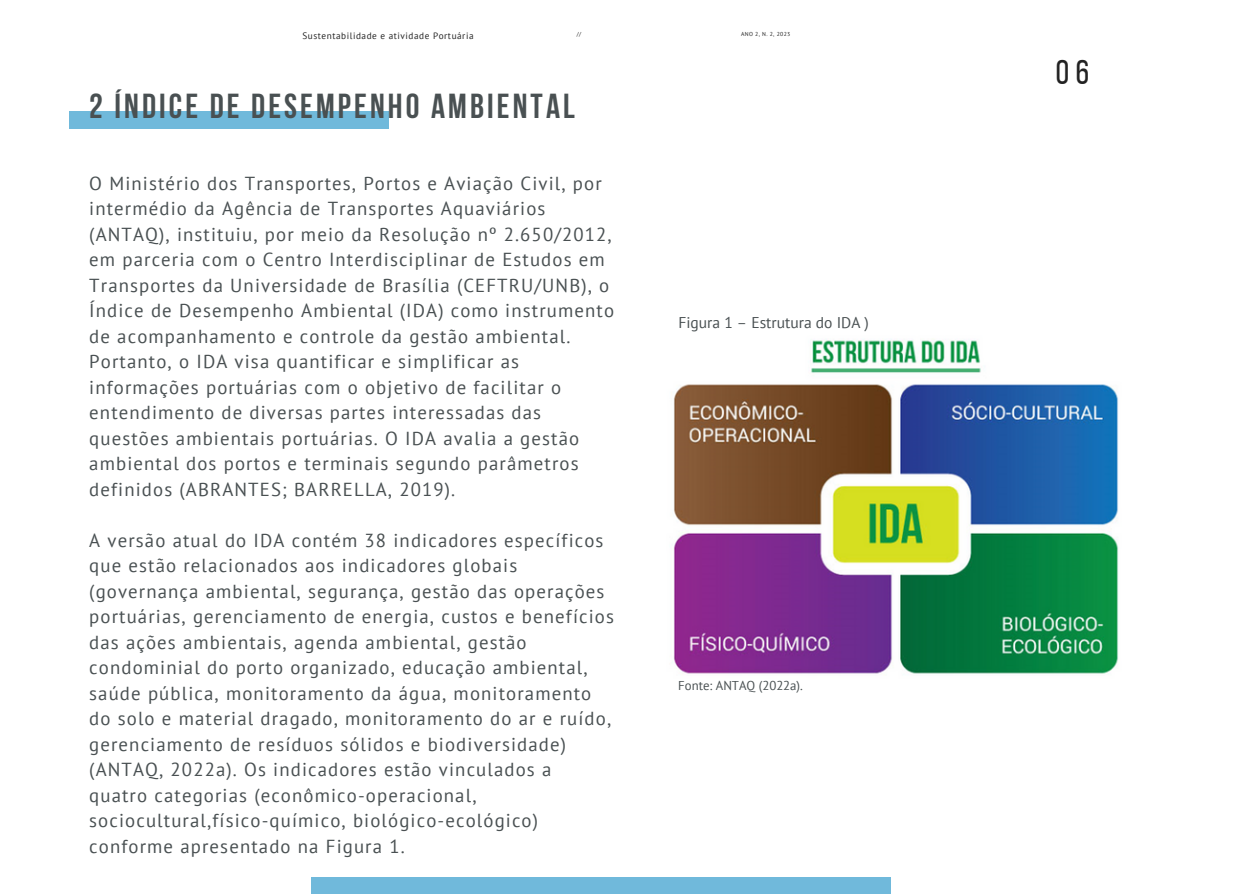
<style>
.page{position:relative;width:1233px;height:894px;background:#fff}
.page>*{position:absolute;margin:0;border:0;box-sizing:border-box;transform-origin:0 0}
.t1{font:700 34.5px "Bebas Neue";letter-spacing:.09em;color:#495052}
.t2{font:34.35px "Bebas Neue";color:#222}
.t3{font:18.75px/25.5px "PT Sans";letter-spacing:.06em;color:#495052}
.t4{font:15.6px "PT Sans";color:#495052}
.t5{font:12.75px "PT Sans";color:#495052}
.t6{font:9.3px "PT Sans";letter-spacing:.06em;color:#222}
.t7{font:5.7px "PT Sans";letter-spacing:.06em;color:#222}
</style>
<div class="page">
<div style="left:312px;top:877px;width:579px;height:16px;background:#70b9db"></div>
<div style="left:69px;top:111px;width:319px;height:17px;background:#70b9db"></div>
<img style="left:673px;top:339px;width:445px;height:335px">
<p class="t6" style="left:302px;top:30px;width:173px">Sustentabilidade e atividade Portuária</p>
<p class="t7" style="left:577px;top:30px;width:6px">//</p>
<p class="t7" style="left:741px;top:30px;width:50px">ANO 2, N. 2, 2023</p>
<p class="t1" style="left:89px;top:92px;width:487px">2 ÍNDICE DE DESEMPENHO AMBIENTAL</p>
<p class="t3" style="left:89px;top:170px;width:526px">O Ministério dos Transportes, Portos e Aviação Civil, por intermédio da Agência de Transportes Aquaviários (ANTAQ), instituiu, por meio da Resolução nº 2.650/2012, em parceria com o Centro Interdisciplinar de Estudos em Transportes da Universidade de Brasília (CEFTRU/UNB), o Índice de Desempenho Ambiental (IDA) como instrumento de acompanhamento e controle da gestão ambiental.<br>Portanto, o IDA visa quantificar e simplificar as informações portuárias com o objetivo de facilitar o entendimento de diversas partes interessadas das questões ambientais portuárias. O IDA avalia a gestão ambiental dos portos e terminais segundo parâmetros definidos (ABRANTES; BARRELLA, 2019).</p>
<p class="t3" style="left:89px;top:527px;width:526px">A versão atual do IDA contém 38 indicadores específicos que estão relacionados aos indicadores globais (governança ambiental, segurança, gestão das operações portuárias, gerenciamento de energia, custos e benefícios das ações ambientais, agenda ambiental, gestão condominial do porto organizado, educação ambiental, saúde pública, monitoramento da água, monitoramento do solo e material dragado, monitoramento do ar e ruído, gerenciamento de resíduos sólidos e biodiversidade) (ANTAQ, 2022a). Os indicadores estão vinculados a quatro categorias (econômico-operacional, sociocultural,físico-químico, biológico-ecológico) conforme apresentado na Figura 1.</p>
<p class="t4" style="left:678px;top:312px;width:192px">Figura 1 – Estrutura do IDA )</p>
<p class="t5" style="left:678px;top:677px;width:126px">Fonte: ANTAQ (2022a).</p>
<p class="t2" style="left:1056px;top:58px;width:35px">06</p>
</div>
